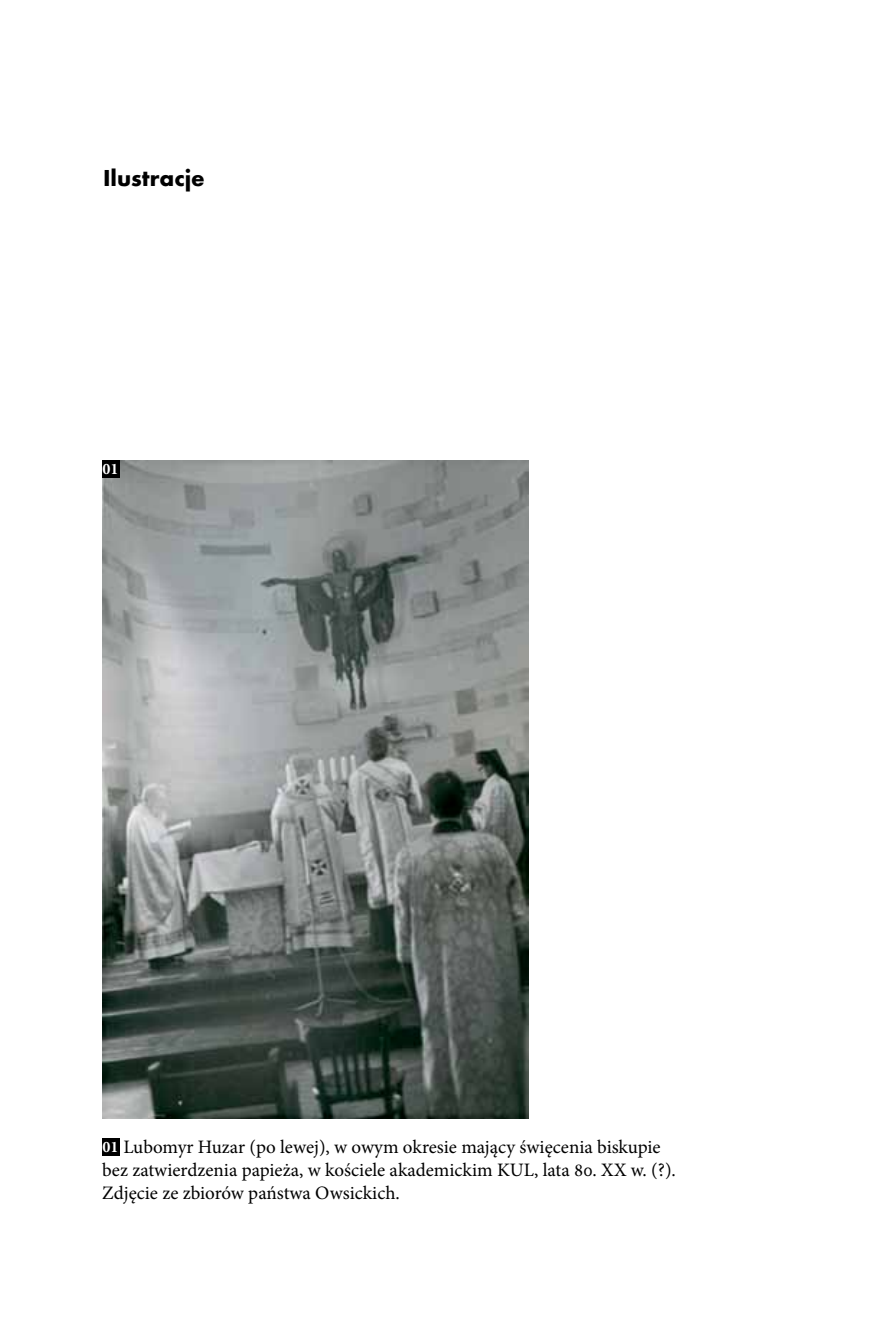
<style>
.page{position:relative;width:891px;height:1336px;background:#fff}
.page>*{position:absolute;margin:0;border:0;box-sizing:border-box;transform-origin:0 0}
.t1{font:700 24px "Futura PT";color:#000}
.t2{font:19px/23px "Minion Pro";color:#000}
.t3{font:700 16px "Minion Pro";color:#fff}
.s1{font-weight:700;font-size:16px;color:#fff}
</style>
<div class="page">
<img style="left:102px;top:460px;width:426px;height:658px">
<div style="left:102px;top:1138px;width:17px;height:17px;background:#000"></div>
<div style="left:102px;top:460px;width:17px;height:17px;background:#000"></div>
<p class="t1" style="left:103px;top:163px;width:103px">Ilustracje</p>
<p class="t3" style="left:103px;top:457px;width:17px">01</p>
<p class="t2" style="left:102px;top:1135px;width:575px"><span class="s1">01</span> Lubomyr Huzar (po lewej), w owym okresie mający święcenia biskupie bez zatwierdzenia papieża, w kościele akademickim KUL, lata 80. XX w. (?).<br>Zdjęcie ze zbiorów państwa Owsickich.</p>
</div>
